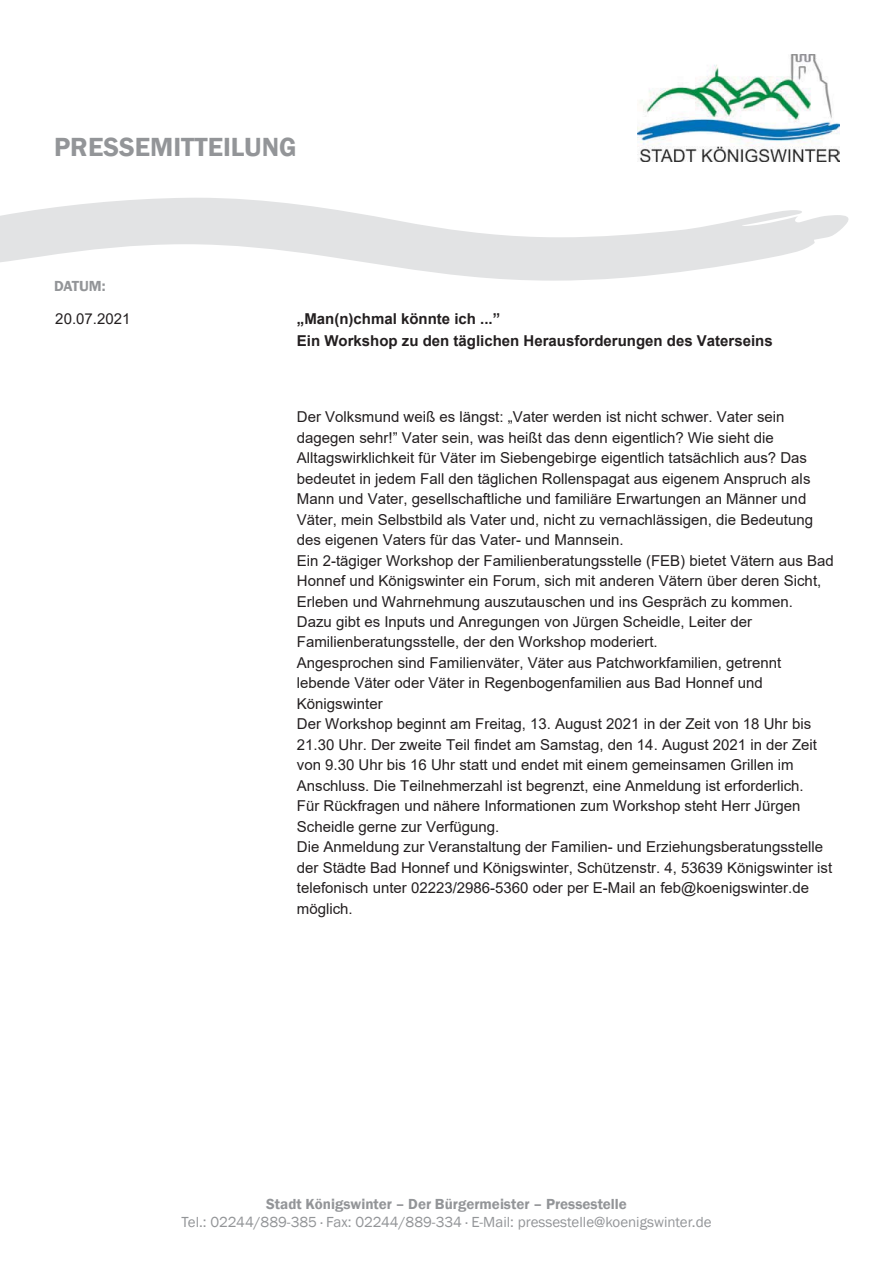
<style>
.page{position:relative;width:893px;height:1263px;background:#fff}
.page>*{position:absolute;margin:0;border:0;box-sizing:border-box;transform-origin:0 0}
.t1{font:600 27px "Franklin Gothic";color:#939598}
.t2{font:15px/20.5px "Arial";color:#231f20}
.t3{font:700 15px/21.5px "Arial";color:#231f20}
.t4{font:15px "Franklin Gothic";color:#939598}
.t5{font:600 15px "Franklin Gothic";color:#939598}
</style>
<div class="page">
<img style="left:638px;top:54px;width:201px;height:108px">
<svg style="left:0;top:198px;width:849px;height:83px;fill:#e2e3e4"></svg>
<h1 class="t1" style="left:54px;top:131px;width:244px">PRESSEMITTEILUNG</h1>
<p class="t5" style="left:54px;top:278px;width:53px">DATUM:</p>
<p class="t2" style="left:55px;top:309px;width:77px">20.07.2021</p>
<p class="t3" style="left:297px;top:308px;width:477px">„Man(n)chmal könnte ich ...”<br>Ein Workshop zu den täglichen Herausforderungen des Vaterseins</p>
<p class="t2" style="left:297px;top:407px;width:538px">Der Volksmund weiß es längst: „Vater werden ist nicht schwer. Vater sein dagegen sehr!” Vater sein, was heißt das denn eigentlich? Wie sieht die Alltagswirklichkeit für Väter im Siebengebirge eigentlich tatsächlich aus? Das bedeutet in jedem Fall den täglichen Rollenspagat aus eigenem Anspruch als Mann und Vater, gesellschaftliche und familiäre Erwartungen an Männer und Väter, mein Selbstbild als Vater und, nicht zu vernachlässigen, die Bedeutung des eigenen Vaters für das Vater- und Mannsein.<br>Ein 2-tägiger Workshop der Familienberatungsstelle (FEB) bietet Vätern aus Bad Honnef und Königswinter ein Forum, sich mit anderen Vätern über deren Sicht, Erleben und Wahrnehmung auszutauschen und ins Gespräch zu kommen.<br>Dazu gibt es Inputs und Anregungen von Jürgen Scheidle, Leiter der Familienberatungsstelle, der den Workshop moderiert.<br>Angesprochen sind Familienväter, Väter aus Patchworkfamilien, getrennt lebende Väter oder Väter in Regenbogenfamilien aus Bad Honnef und Königswinter<br>Der Workshop beginnt am Freitag, 13. August 2021 in der Zeit von 18 Uhr bis 21.30 Uhr. Der zweite Teil findet am Samstag, den 14. August 2021 in der Zeit von 9.30 Uhr bis 16 Uhr statt und endet mit einem gemeinsamen Grillen im Anschluss. Die Teilnehmerzahl ist begrenzt, eine Anmeldung ist erforderlich.<br>Für Rückfragen und nähere Informationen zum Workshop steht Herr Jürgen Scheidle gerne zur Verfügung.<br>Die Anmeldung zur Veranstaltung der Familien- und Erziehungsberatungsstelle der Städte Bad Honnef und Königswinter, Schützenstr. 4, 53639 Königswinter ist telefonisch unter 02223/2986-5360 oder per E-Mail an feb@koenigswinter.de möglich.</p>
<p class="t5" style="left:266px;top:1196px;width:362px">Stadt Königswinter – Der Bürgermeister – Pressestelle</p>
<p class="t4" style="left:182px;top:1214px;width:531px">Tel.: 02244/889-385 · Fax: 02244/889-334 · E-Mail: pressestelle@koenigswinter.de</p>
</div>
